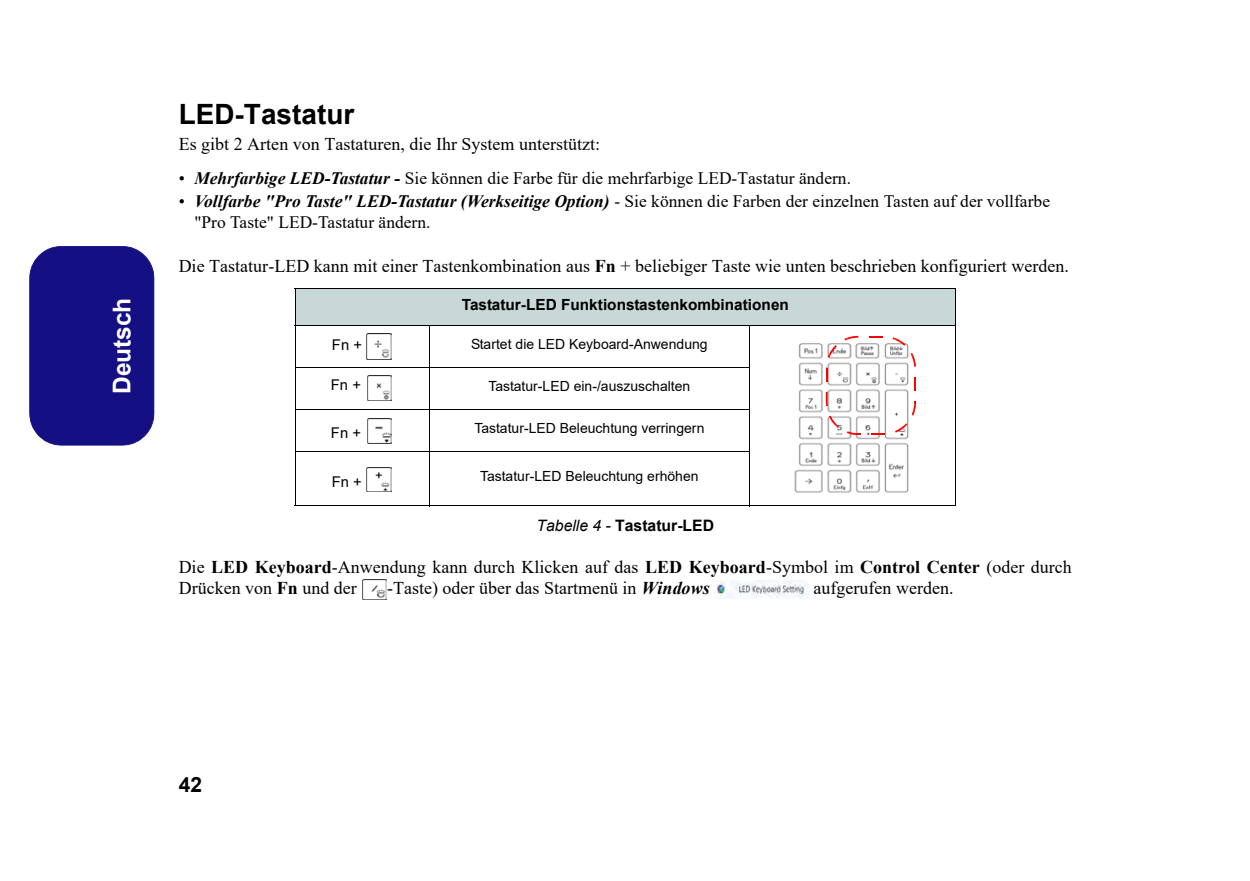
<style>
.page{position:relative;width:1250px;height:881px;background:#fff}
.page>*{position:absolute;margin:0;border:0;box-sizing:border-box;transform-origin:0 0}
.t1{font:700 28px "Arial";color:#000}
.t2{font:700 24.5px "Arial";color:#fff}
.t3{font:700 21px "Arial";color:#000}
.t4{font:18.03px/21.5px "Times New Roman";color:#000}
.t5{font:17.5px/21px "Times New Roman";color:#000}
.t6{font:700 15.75px "Arial";color:#000}
.t7{font:700 15.4px "Arial";color:#000}
.t8{font:14.88px "Arial";letter-spacing:.005em;color:#000}
.t9{font:14px "Arial";color:#000}
.s1{font-weight:700;font-style:italic}
.s2{font-weight:700}
.s3{font-weight:400;font-style:italic}
</style>
<div class="page">
<div style="left:29px;top:246px;width:125px;height:199px;background:#140f83"></div>
<div style="left:295px;top:289px;width:660px;height:36px;background:#c8d7d7"></div>
<hr style="left:295px;top:289px;width:1px;height:216px;background:#000">
<hr style="left:429px;top:324px;width:1px;height:182px;background:#000">
<hr style="left:748px;top:324px;width:1px;height:182px;background:#000">
<hr style="left:955px;top:289px;width:1px;height:216px;background:#000">
<hr style="left:295px;top:288px;width:661px;height:1px;background:#000">
<hr style="left:295px;top:324px;width:661px;height:1px;background:#000">
<hr style="left:295px;top:367px;width:454px;height:1px;background:#000">
<hr style="left:295px;top:409px;width:454px;height:1px;background:#000">
<hr style="left:295px;top:451px;width:454px;height:1px;background:#000">
<hr style="left:295px;top:505px;width:661px;height:1px;background:#000">
<img style="left:367px;top:333px;width:24px;height:26px">
<img style="left:794px;top:340px;width:115px;height:153px">
<svg style="left:844px;top:336px;width:14px;height:4px"></svg>
<svg style="left:828px;top:345px;width:8px;height:12px"></svg>
<svg style="left:826px;top:367px;width:1px;height:14px"></svg>
<svg style="left:826px;top:392px;width:2px;height:14px"></svg>
<svg style="left:829px;top:415px;width:9px;height:12px"></svg>
<svg style="left:846px;top:431px;width:14px;height:4px"></svg>
<svg style="left:871px;top:433px;width:14px;height:2px"></svg>
<svg style="left:895px;top:423px;width:12px;height:9px"></svg>
<svg style="left:911px;top:401px;width:5px;height:14px"></svg>
<svg style="left:914px;top:377px;width:2px;height:14px"></svg>
<svg style="left:910px;top:353px;width:6px;height:13px"></svg>
<svg style="left:892px;top:337px;width:13px;height:8px"></svg>
<svg style="left:869px;top:336px;width:13px;height:1px"></svg>
<img style="left:367px;top:375px;width:25px;height:25px">
<img style="left:367px;top:419px;width:25px;height:24px">
<img style="left:367px;top:467px;width:25px;height:24px">
<img style="left:363px;top:579px;width:23px;height:20px">
<img style="left:714px;top:580px;width:94px;height:18px">
<h2 class="t2" style="left:105px;top:394px;width:98px;rotate:-90deg">Deutsch</h2>
<h1 class="t1" style="left:179px;top:94px;width:177px">LED-Tastatur</h1>
<p class="t4" style="left:179px;top:133px;width:423px">Es gibt 2 Arten von Tastaturen, die Ihr System unterstützt:</p>
<p class="t5" style="left:179px;top:167px;width:674px">• <span class="s1">Mehrfarbige LED-Tastatur -</span> Sie können die Farbe für die mehrfarbige LED-Tastatur ändern.</p>
<p class="t5" style="left:194px;top:189px;width:857px;text-indent:-16px">• <span class="s1">Vollfarbe "Pro Taste" LED-Tastatur (Werkseitige Option)</span> - Sie können die Farben der einzelnen Tasten auf der vollfarbe "Pro Taste" LED-Tastatur ändern.</p>
<p class="t4" style="left:179px;top:255px;width:891px">Die Tastatur-LED kann mit einer Tastenkombination aus <span class="s2">Fn</span> + beliebiger Taste wie unten beschrieben konfiguriert werden.</p>
<p class="t7" style="left:462px;top:293px;width:329px">Tastatur-LED Funktionstastenkombinationen</p>
<p class="t8" style="left:332px;top:335px;width:32px">Fn +</p>
<p class="t9" style="left:471px;top:334px;width:238px">Startet die LED Keyboard-Anwendung</p>
<p class="t8" style="left:331px;top:374px;width:32px">Fn +</p>
<p class="t9" style="left:488px;top:376px;width:203px">Tastatur-LED ein-/auszuschalten</p>
<p class="t8" style="left:331px;top:422px;width:32px">Fn +</p>
<p class="t9" style="left:474px;top:418px;width:231px">Tastatur-LED Beleuchtung verringern</p>
<p class="t8" style="left:332px;top:471px;width:32px">Fn +</p>
<p class="t9" style="left:480px;top:466px;width:220px">Tastatur-LED Beleuchtung erhöhen</p>
<p class="t6" style="left:536px;top:513px;width:179px"><span class="s3">Tabelle 4 -</span> Tastatur-LED</p>
<p class="t4" style="left:179px;top:555px;width:894px">Die <span class="s2">LED Keyboard</span>-Anwendung kann durch Klicken auf das <span class="s2">LED Keyboard</span>-Symbol im <span class="s2">Control Center</span> (oder durch<br>Drücken von <span class="s2">Fn</span> und der</p>
<p class="t4" style="left:387px;top:576px;width:324px">-Taste) oder über das Startmenü in <span class="s1">Windows</span></p>
<p class="t4" style="left:813px;top:576px;width:141px">aufgerufen werden.</p>
<p class="t3" style="left:179px;top:769px;width:25px">42</p>
</div>
